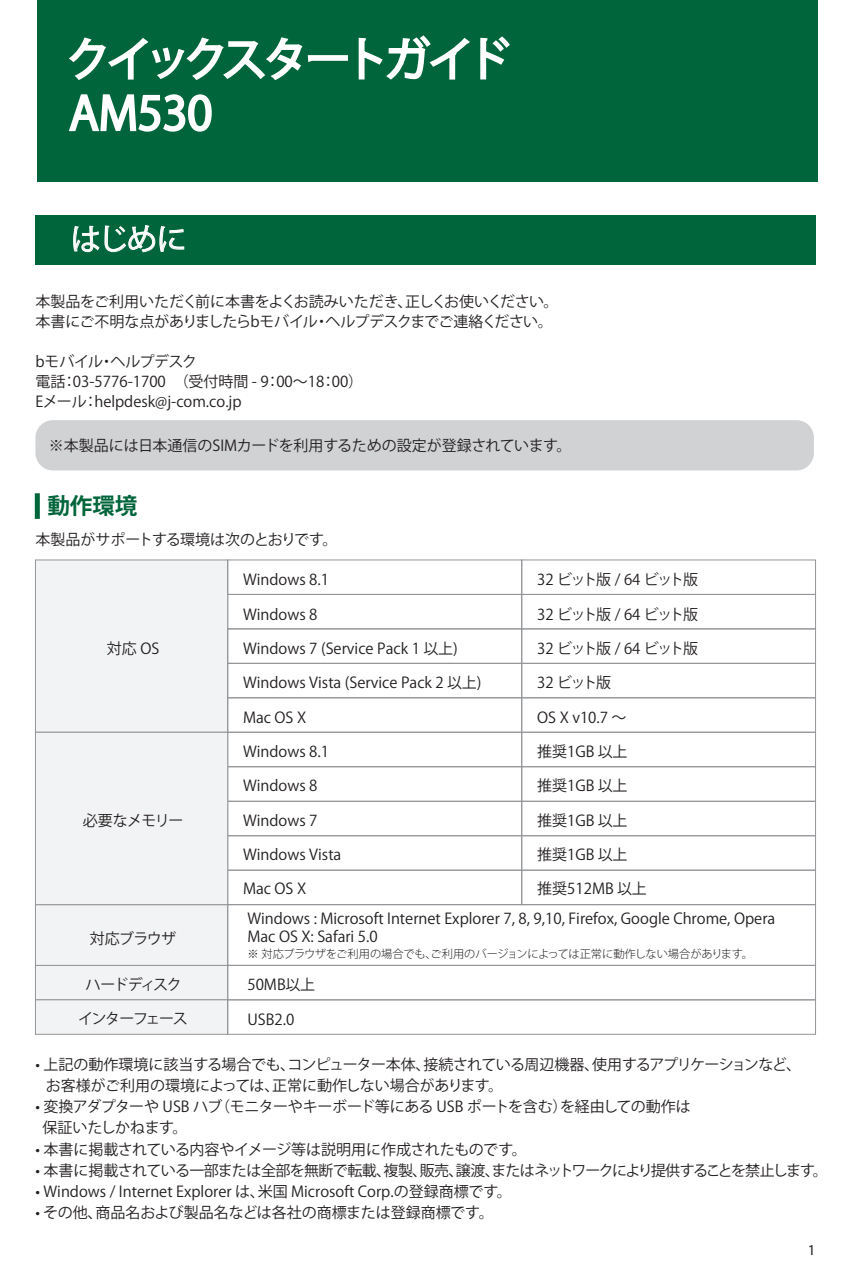
<style>
.page{position:relative;width:851px;height:1276px;background:#fff}
.page>*{position:absolute;margin:0;border:0;box-sizing:border-box;transform-origin:0 0}
.t1{font:45px/54px "Koz Go Pro";letter-spacing:-.09em;color:#fff}
.t2{font:30px "Koz Go Pro";color:#fff}
.t3{font:700 22.5px "Koz Go Pro";color:#00653a}
.t4{font:15px/20px "Koz Go Pro";color:#231f20}
.t5{font:15px/20px "Koz Go Pro";letter-spacing:-.02em;color:#231f20}
.t6{font:15px "Koz Go Pro";letter-spacing:-.05em;color:#231f20}
.t7{font:15px "Koz Go Pro";letter-spacing:-.08em;color:#231f20}
.t8{font:15px "Koz Go Pro";letter-spacing:-.09em;color:#231f20}
.t9{font:15px "Koz Go Pro";letter-spacing:-.045em;color:#231f20}
.t10{font:15px "Koz Go Pro";letter-spacing:-.11em;color:#231f20}
.t11{font:15px "Myriad Pro";color:#231f20}
.t12{font:300 11.25px "Koz Go Pro";letter-spacing:-.015em;color:#231f20}
</style>
<div class="page">
<div style="left:35px;top:420px;width:778px;height:50px;background:#d1d2d4;border-radius:18px"></div>
<div style="left:37px;top:0;width:780px;height:182px;background:#00653a"></div>
<div style="left:35px;top:215px;width:780px;height:50px;background:#00653a"></div>
<svg style="left:67px;top:36px;width:282px;height:46px;background:#348462"></svg>
<svg style="left:357px;top:34px;width:114px;height:47px"></svg>
<svg style="left:479px;top:35px;width:32px;height:46px"></svg>
<svg style="left:67px;top:92px;width:146px;height:41px"></svg>
<svg style="left:73px;top:225px;width:111px;height:27px"></svg>
<svg style="left:35px;top:559px;width:781px;height:476px"></svg>
<div style="left:35px;top:493px;width:5px;height:26px;background:#00653a"></div>
<h1 class="t1" style="left:66px;top:34px;width:446px">クイックスタートガイド<br>AM530</h1>
<h2 class="t2" style="left:71px;top:220px;width:117px">はじめに</h2>
<p class="t5" style="left:35px;top:292px;width:524px">本製品をご利用いただく前に本書をよくお読みいただき、正しくお使いください。本書にご不明な点がありましたらbモバイル・ヘルプデスクまでご連絡ください。</p>
<p class="t4" style="left:35px;top:352px;width:329px">bモバイル・ヘルプデスク<br>電話：03-5776-1700　（受付時間 - 9：00～18：00）<br>Eメール：helpdesk@j-com.co.jp</p>
<p class="t4" style="left:49px;top:436px;width:524px">※本製品には日本通信のSIMカードを利用するための設定が登録されています。</p>
<h3 class="t3" style="left:47px;top:491px;width:91px">動作環境</h3>
<p class="t4" style="left:35px;top:529px;width:303px">本製品がサポートする環境は次のとおりです。</p>
<p class="t4" style="left:107px;top:639px;width:54px">対応 OS</p>
<p class="t9" style="left:83px;top:810px;width:102px">必要なメモリー</p>
<p class="t4" style="left:243px;top:570px;width:88px">Windows 8.1</p>
<p class="t4" style="left:243px;top:604px;width:76px">Windows 8</p>
<p class="t4" style="left:243px;top:639px;width:216px">Windows 7 (Service Pack 1 以上)</p>
<p class="t4" style="left:243px;top:673px;width:240px">Windows Vista (Service Pack 2 以上)</p>
<p class="t4" style="left:243px;top:707px;width:65px">Mac OS X</p>
<p class="t4" style="left:243px;top:742px;width:88px">Windows 8.1</p>
<p class="t4" style="left:243px;top:776px;width:76px">Windows 8</p>
<p class="t4" style="left:243px;top:810px;width:76px">Windows 7</p>
<p class="t4" style="left:243px;top:845px;width:100px">Windows Vista</p>
<p class="t4" style="left:243px;top:879px;width:65px">Mac OS X</p>
<p class="t7" style="left:537px;top:570px;width:162px">32 ビット版 / 64 ビット版</p>
<p class="t7" style="left:537px;top:604px;width:162px">32 ビット版 / 64 ビット版</p>
<p class="t7" style="left:537px;top:639px;width:162px">32 ビット版 / 64 ビット版</p>
<p class="t4" style="left:537px;top:673px;width:76px">32 ビット版</p>
<p class="t4" style="left:537px;top:707px;width:91px">OS X v10.7 ～</p>
<p class="t4" style="left:537px;top:742px;width:92px">推奨1GB 以上</p>
<p class="t4" style="left:537px;top:776px;width:92px">推奨1GB 以上</p>
<p class="t4" style="left:537px;top:810px;width:92px">推奨1GB 以上</p>
<p class="t4" style="left:537px;top:845px;width:92px">推奨1GB 以上</p>
<p class="t4" style="left:537px;top:879px;width:111px">推奨512MB 以上</p>
<p class="t4" style="left:247px;top:910px;width:529px;line-height:18px">Windows : Microsoft Internet Explorer 7, 8, 9,10, Firefox, Google Chrome, Opera<br>Mac OS X: Safari 5.0</p>
<p class="t4" style="left:90px;top:929px;width:88px">対応ブラウザ</p>
<p class="t10" style="left:85px;top:974px;width:98px">ハードディスク</p>
<p class="t8" style="left:78px;top:1008px;width:111px">インターフェース</p>
<p class="t4" style="left:247px;top:1009px;width:48px">USB2.0</p>
<p class="t12" style="left:247px;top:946px;width:507px">※ 対応ブラウザをご利用の場合でも、ご利用のバージョンによっては正常に動作しない場合があります。</p>
<p class="t4" style="left:247px;top:974px;width:69px">50MB以上</p>
<p class="t4" style="left:46px;top:1053px;width:756px;line-height:21.2px;text-indent:-10px">• 上記の動作環境に該当する場合でも、コンピューター本体、接続されている周辺機器、使用するアプリケーションなど、お客様がご利用の環境によっては、正常に動作しない場合があります。</p>
<p class="t5" style="left:42px;top:1096px;width:649px;line-height:21.2px;text-indent:-7px">• 変換アダプターや USB ハブ（モニターやキーボード等にある USB ポートを含む）を経由しての動作は保証いたしかねます。</p>
<p class="t4" style="left:35px;top:1139px;width:492px">• 本書に掲載されている内容やイメージ等は説明用に作成されたものです。</p>
<p class="t6" style="left:35px;top:1160px;width:793px">• 本書に掲載されている一部または全部を無断で転載、複製、販売、譲渡、またはネットワークにより提供することを禁止します。</p>
<p class="t4" style="left:35px;top:1182px;width:477px">• Windows / Internet Explorer は、米国 Microsoft Corp.の登録商標です。</p>
<p class="t4" style="left:35px;top:1203px;width:459px">• その他、商品名および製品名などは各社の商標または登録商標です。</p>
<p class="t11" style="left:807px;top:1240px;width:9px">1</p>
</div>
